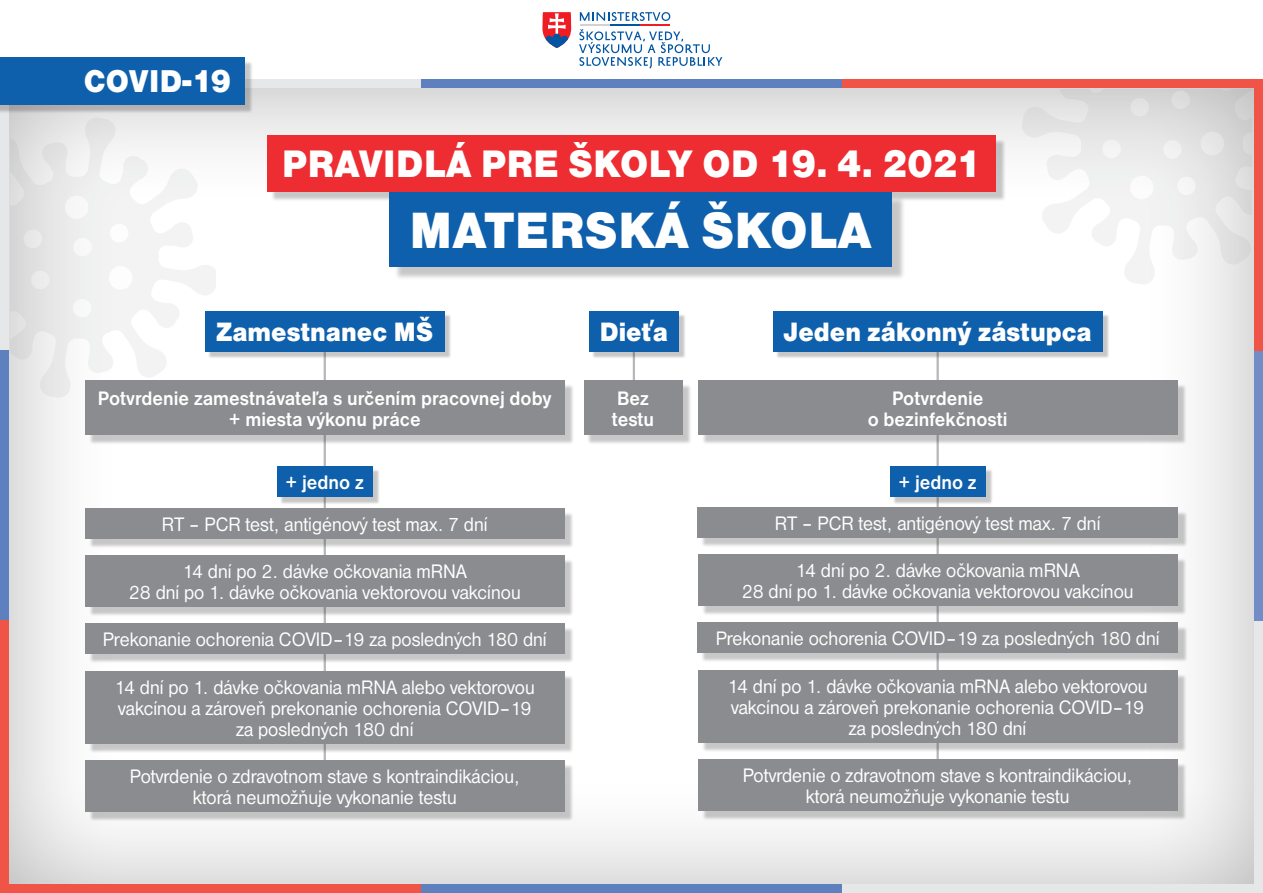
<style>
.page{position:relative;width:1263px;height:893px;background:#fff}
.page>*{position:absolute;margin:0;border:0;box-sizing:border-box;transform-origin:0 0}
.t1{font:52.95px "Nimbus Sans DOT Blac";letter-spacing:.015em;color:#fff;scale:.94 1}
.t2{font:39.75px "Nimbus Sans DOT Blac";letter-spacing:.015em;color:#fff;scale:.94 1}
.t3{font:32.7px "Nimbus Sans DOT Blac";letter-spacing:.015em;color:#fff;scale:.94 1}
.t4{font:27.53px "Nimbus Sans DOT Blac";color:#fff;scale:.94 1}
.t5{font:20.25px/21px "Nimbus Sans DOT";color:#fff;text-align:center;scale:.94 1}
.t6{font:700 20.25px/21px "Nimbus Sans DOT";color:#fff;text-align:center;scale:.94 1}
</style>
<div class="page">
<div style="left:0;top:82px;width:1263px;height:811px;background:#231f20;opacity:.75"></div>
<div style="left:0;top:80px;width:421px;height:8px;background:#e6e7e9"></div>
<div style="left:421px;top:80px;width:421px;height:8px;background:#5e80bf"></div>
<div style="left:842px;top:80px;width:421px;height:8px;background:#f05446"></div>
<div style="left:1254px;top:620px;width:9px;height:270px;background:#e6e7e9"></div>
<div style="left:1254px;top:350px;width:9px;height:270px;background:#728dc6"></div>
<div style="left:1254px;top:80px;width:9px;height:270px;background:#f05446"></div>
<svg style="left:580px;top:12px;width:90px;height:9px"></svg>
<svg style="left:579px;top:29px;width:143px;height:40px"></svg>
<hr style="left:580px;top:25px;width:30px;height:1px;background:#d1d2d4">
<hr style="left:610px;top:25px;width:30px;height:1px;background:#0155a2">
<hr style="left:640px;top:25px;width:30px;height:1px;background:#ee1d23">
<svg style="left:542px;top:12px;width:29px;height:36px"></svg>
<svg style="left:1021px;top:89px;width:230px;height:196px"></svg>
<svg style="left:11px;top:117px;width:205px;height:281px;fill:#f2f2f3"></svg>
<svg style="left:109px;top:223px;width:20px;height:20px"></svg>
<svg style="left:23px;top:229px;width:20px;height:20px"></svg>
<svg style="left:73px;top:237px;width:20px;height:20px"></svg>
<svg style="left:30px;top:270px;width:20px;height:20px"></svg>
<svg style="left:72px;top:298px;width:20px;height:20px"></svg>
<svg style="left:64px;top:195px;width:25px;height:25px"></svg>
<svg style="left:108px;top:265px;width:25px;height:25px"></svg>
<div style="left:0;top:80px;width:9px;height:270px;background:#e6e7e9"></div>
<div style="left:0;top:350px;width:9px;height:270px;background:#5e80bf"></div>
<div style="left:0;top:620px;width:9px;height:270px;background:#f05446"></div>
<div style="left:842px;top:884px;width:421px;height:9px;background:#e6e7e9"></div>
<div style="left:421px;top:884px;width:421px;height:9px;background:#5e80bf"></div>
<div style="left:0;top:884px;width:421px;height:9px;background:#f05446"></div>
<div style="left:271px;top:139px;width:735px;height:63px;background:#231f20;opacity:.25"></div>
<div style="left:267px;top:135px;width:729px;height:56px;background:#ee2d33"></div>
<div style="left:394px;top:197px;width:511px;height:84px;background:#231f20;opacity:.25"></div>
<div style="left:390px;top:192px;width:502px;height:75px;background:#0f60ac"></div>
<hr style="left:324px;top:334px;width:2px;height:450px;background:#b6b7bb">
<hr style="left:936px;top:352px;width:3px;height:432px;background:#b6b7bb">
<hr style="left:633px;top:350px;width:2px;height:68px;background:#b6b7bb">
<div style="left:893px;top:469px;width:100px;height:35px;background:#231f20;opacity:.25"></div>
<div style="left:890px;top:466px;width:95px;height:31px;background:#0f60ac"></div>
<div style="left:0;top:61px;width:253px;height:53px;background:#231f20;opacity:.25"></div>
<div style="left:0;top:57px;width:244px;height:48px;background:#0f60ac"></div>
<div style="left:89px;top:512px;width:485px;height:36px;background:#231f20;opacity:.25"></div>
<div style="left:85px;top:508px;width:479px;height:31px;background:#8a8c8f"></div>
<div style="left:89px;top:384px;width:485px;height:61px;background:#231f20;opacity:.25"></div>
<div style="left:85px;top:381px;width:479px;height:54px;background:#8a8c8f"></div>
<div style="left:89px;top:559px;width:485px;height:57px;background:#231f20;opacity:.25"></div>
<div style="left:85px;top:555px;width:479px;height:52px;background:#8a8c8f"></div>
<div style="left:89px;top:627px;width:485px;height:37px;background:#231f20;opacity:.25"></div>
<div style="left:85px;top:623px;width:479px;height:31px;background:#8a8c8f"></div>
<div style="left:89px;top:675px;width:485px;height:78px;background:#231f20;opacity:.25"></div>
<div style="left:85px;top:671px;width:479px;height:73px;background:#8a8c8f"></div>
<div style="left:89px;top:764px;width:485px;height:57px;background:#231f20;opacity:.25"></div>
<div style="left:85px;top:760px;width:479px;height:52px;background:#8a8c8f"></div>
<div style="left:280px;top:469px;width:100px;height:35px;background:#231f20;opacity:.25"></div>
<div style="left:277px;top:466px;width:95px;height:31px;background:#0f60ac"></div>
<div style="left:208px;top:314px;width:244px;height:45px;background:#231f20;opacity:.25"></div>
<div style="left:205px;top:311px;width:239px;height:40px;background:#0f60ac"></div>
<div style="left:701px;top:384px;width:486px;height:61px;background:#231f20;opacity:.25"></div>
<div style="left:698px;top:381px;width:479px;height:54px;background:#8a8c8f"></div>
<div style="left:587px;top:384px;width:105px;height:61px;background:#231f20;opacity:.25"></div>
<div style="left:584px;top:381px;width:98px;height:54px;background:#8a8c8f"></div>
<div style="left:701px;top:511px;width:486px;height:37px;background:#231f20;opacity:.25"></div>
<div style="left:697px;top:508px;width:481px;height:30px;background:#8a8c8f"></div>
<div style="left:701px;top:558px;width:486px;height:57px;background:#231f20;opacity:.25"></div>
<div style="left:698px;top:554px;width:479px;height:52px;background:#8a8c8f"></div>
<div style="left:701px;top:626px;width:486px;height:37px;background:#231f20;opacity:.25"></div>
<div style="left:697px;top:622px;width:481px;height:31px;background:#8a8c8f"></div>
<div style="left:701px;top:674px;width:486px;height:78px;background:#231f20;opacity:.25"></div>
<div style="left:698px;top:670px;width:479px;height:73px;background:#8a8c8f"></div>
<div style="left:701px;top:763px;width:486px;height:57px;background:#231f20;opacity:.25"></div>
<div style="left:698px;top:759px;width:479px;height:52px;background:#8a8c8f"></div>
<div style="left:592px;top:314px;width:94px;height:45px;background:#231f20;opacity:.25"></div>
<div style="left:589px;top:311px;width:90px;height:40px;background:#0f60ac"></div>
<div style="left:775px;top:314px;width:335px;height:45px;background:#231f20;opacity:.25"></div>
<div style="left:773px;top:311px;width:329px;height:40px;background:#0f60ac"></div>
<h3 class="t3" style="left:84px;top:62px;width:158px">COVID-19</h3>
<h2 class="t2" style="left:282px;top:141px;width:745px">PRAVIDLÁ PRE ŠKOLY OD 19. 4. 2021</h2>
<h1 class="t1" style="left:410px;top:199px;width:493px">MATERSKÁ ŠKOLA</h1>
<h3 class="t4" style="left:216px;top:315px;width:233px">Zamestnanec MŠ</h3>
<h3 class="t4" style="left:600px;top:315px;width:74px">Dieťa</h3>
<h3 class="t4" style="left:783px;top:315px;width:329px">Jeden zákonný zástupca</h3>
<p class="t6" style="left:98px;top:388px;width:484px">Potvrdenie zamestnávateľa s určením pracovnej doby + miesta výkonu práce</p>
<p class="t6" style="left:612px;top:388px;width:46px;text-align:left">Bez testu</p>
<p class="t6" style="left:868px;top:388px;width:150px">Potvrdenie<br>o bezinfekčnosti</p>
<p class="t6" style="left:286px;top:472px;width:85px">+ jedno z</p>
<p class="t6" style="left:898px;top:472px;width:85px">+ jedno z</p>
<p class="t5" style="left:162px;top:514px;width:348px">RT – PCR test, antigénový test max. 7 dní</p>
<p class="t5" style="left:129px;top:561px;width:418px">14 dní po 2. dávke očkovania mRNA<br>28 dní po 1. dávke očkovania vektorovou vakcínou</p>
<p class="t5" style="left:103px;top:629px;width:474px">Prekonanie ochorenia COVID–19 za posledných 180 dní</p>
<p class="t5" style="left:115px;top:677px;width:448px">14 dní po 1. dávke očkovania mRNA alebo vektorovou vakcínou a zároveň prekonanie ochorenia COVID–19 za posledných 180 dní</p>
<p class="t5" style="left:130px;top:766px;width:416px">Potvrdenie o zdravotnom stave s kontraindikáciou, ktorá neumožňuje vykonanie testu</p>
<p class="t5" style="left:775px;top:513px;width:348px">RT – PCR test, antigénový test max. 7 dní</p>
<p class="t5" style="left:742px;top:560px;width:418px">14 dní po 2. dávke očkovania mRNA<br>28 dní po 1. dávke očkovania vektorovou vakcínou</p>
<p class="t5" style="left:716px;top:628px;width:474px">Prekonanie ochorenia COVID–19 za posledných 180 dní</p>
<p class="t5" style="left:728px;top:676px;width:448px">14 dní po 1. dávke očkovania mRNA alebo vektorovou vakcínou a zároveň prekonanie ochorenia COVID–19 za posledných 180 dní</p>
<p class="t5" style="left:743px;top:765px;width:416px">Potvrdenie o zdravotnom stave s kontraindikáciou, ktorá neumožňuje vykonanie testu</p>
</div>
